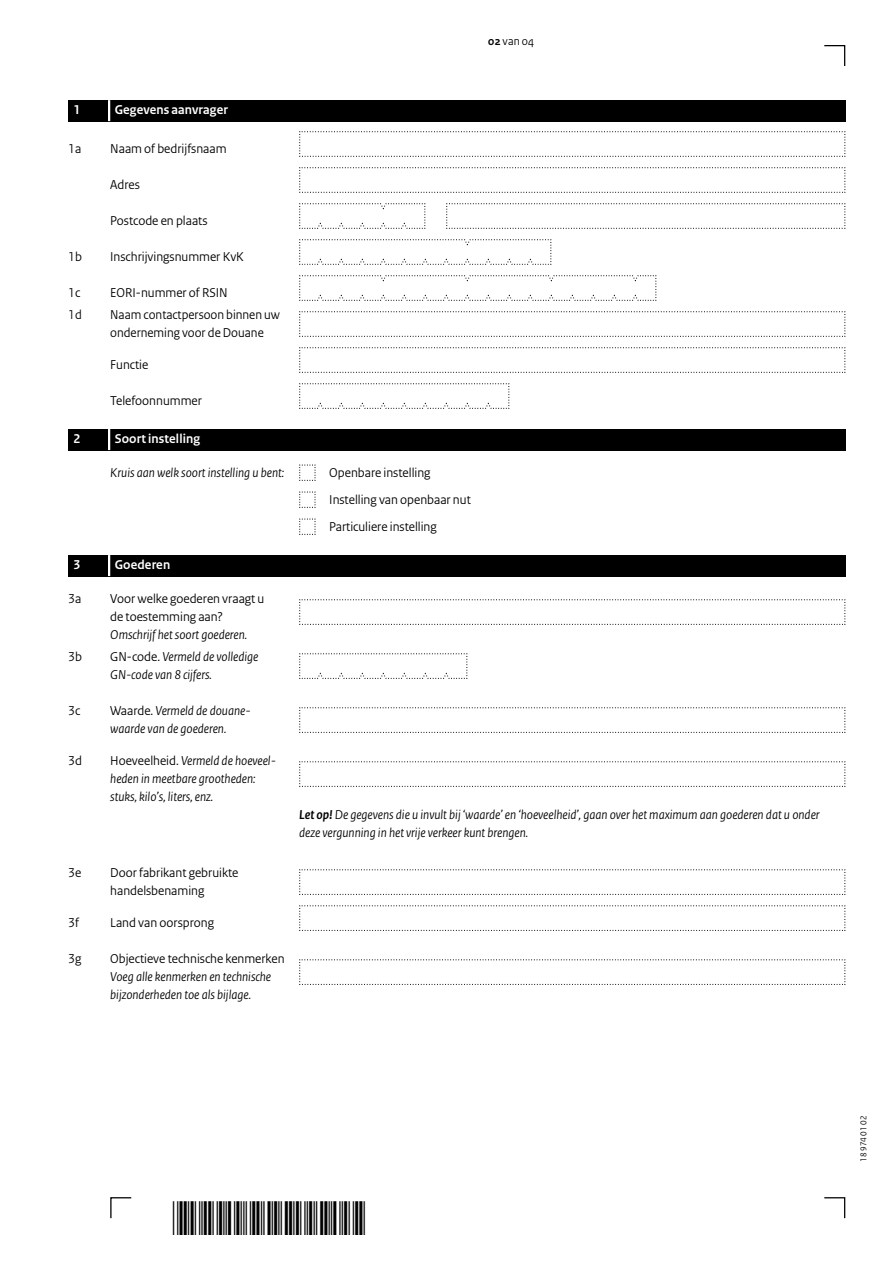
<style>
.page{position:relative;width:893px;height:1263px;background:#fff}
.page>*{position:absolute;margin:0;border:0;box-sizing:border-box;transform-origin:0 0}
.Vraag_Nummer{font:italic 13.5px/18px "Rijksoverheid Sans Heading";color:#000}
.Vraag_Nummer-2{font:13.5px/18px "Rijksoverheid Sans Heading";color:#000}
.Vraag_geen_inspring{font:italic 13.5px/18px "Rijksoverheid Sans Heading";color:#000}
.Vraag_Nummer_12{font:13.5px/18px "Rijksoverheid Sans Heading";color:#000}
.Vraag_niet_op_stramien{font:13.5px "Rijksoverheid Sans Heading";color:#000}
.Vraag_Nummer_12-2{font:italic 13.5px/18px "Rijksoverheid Sans Heading";color:#000}
.Vraag{font:13.5px "Rijksoverheid Sans Heading";color:#000}
.Vraag-2{font:italic 13.5px "Rijksoverheid Sans Heading";color:#000}
.KOP_B_Nummer{font:700 13.5px "Rijksoverheid Sans Heading";letter-spacing:.01em;color:#fff}
.KOP_D_Nummer{font:700 13.5px "Rijksoverheid Sans Heading";letter-spacing:.01em;color:#fff}
.t1{font:12px "Rijksoverheid Sans Heading";color:#000}
.t2{font:9px "Rijksoverheid Sans Heading";color:#000}
.s1{font-weight:700}
.s2{font-style:italic}
.s3{font-style:normal}
</style>
<div class="page">
<svg style="left:824px;top:45px;width:22px;height:21px"></svg>
<svg style="left:824px;top:1197px;width:22px;height:22px"></svg>
<svg style="left:110px;top:1197px;width:22px;height:22px"></svg>
<svg style="left:299px;top:131px;width:547px;height:26px"></svg>
<svg style="left:299px;top:167px;width:547px;height:26px"></svg>
<svg style="left:299px;top:203px;width:127px;height:26px"></svg>
<svg style="left:446px;top:203px;width:400px;height:26px"></svg>
<svg style="left:299px;top:275px;width:358px;height:26px"></svg>
<svg style="left:299px;top:311px;width:547px;height:26px"></svg>
<svg style="left:299px;top:347px;width:547px;height:26px"></svg>
<svg style="left:299px;top:905px;width:547px;height:26px"></svg>
<svg style="left:299px;top:383px;width:211px;height:26px"></svg>
<svg style="left:299px;top:599px;width:547px;height:26px"></svg>
<svg style="left:299px;top:653px;width:169px;height:26px"></svg>
<svg style="left:299px;top:707px;width:547px;height:26px"></svg>
<svg style="left:299px;top:761px;width:547px;height:26px"></svg>
<svg style="left:299px;top:959px;width:547px;height:26px"></svg>
<svg style="left:299px;top:869px;width:547px;height:26px"></svg>
<svg style="left:299px;top:464px;width:17px;height:17px"></svg>
<svg style="left:299px;top:491px;width:17px;height:17px"></svg>
<svg style="left:299px;top:518px;width:17px;height:17px"></svg>
<svg style="left:299px;top:239px;width:253px;height:26px"></svg>
<div style="left:68px;top:100px;width:777px;height:21px;background:#000"></div>
<hr style="left:108px;top:100px;width:2px;height:21px;background:#fff">
<div style="left:68px;top:429px;width:777px;height:21px;background:#000"></div>
<hr style="left:108px;top:429px;width:2px;height:21px;background:#fff">
<div style="left:68px;top:555px;width:777px;height:21px;background:#000"></div>
<hr style="left:108px;top:555px;width:2px;height:21px;background:#fff">
<p class="t1" style="left:488px;top:34px;width:47px"><span class="s1">02</span> van 04</p>
<h2 class="KOP_D_Nummer" style="left:74px;top:102px;width:8px">1</h2>
<h2 class="KOP_D_Nummer" style="left:115px;top:102px;width:115px">Gegevens aanvrager</h2>
<p class="Vraag_Nummer-2" style="left:68px;top:140px;width:15px">1a</p>
<p class="Vraag_Nummer-2" style="left:110px;top:140px;width:118px">Naam of bedrijfsnaam</p>
<p class="Vraag" style="left:110px;top:177px;width:31px">Adres</p>
<p class="Vraag" style="left:110px;top:213px;width:99px">Postcode en plaats</p>
<p class="Vraag_Nummer-2" style="left:68px;top:248px;width:15px">1b</p>
<p class="Vraag_Nummer-2" style="left:110px;top:248px;width:135px">Inschrijvingsnummer KvK</p>
<p class="Vraag_Nummer-2" style="left:68px;top:284px;width:14px">1c</p>
<p class="Vraag_Nummer-2" style="left:110px;top:284px;width:119px">EORI-nummer of RSIN</p>
<p class="Vraag_Nummer_12" style="left:68px;top:306px;width:15px">1d</p>
<p class="Vraag_Nummer_12" style="left:110px;top:306px;width:171px">Naam contactpersoon binnen uw onderneming voor de Douane</p>
<p class="Vraag" style="left:110px;top:357px;width:40px">Functie</p>
<p class="Vraag" style="left:110px;top:393px;width:93px">Telefoonnummer</p>
<h2 class="KOP_B_Nummer" style="left:74px;top:431px;width:8px">2</h2>
<h2 class="KOP_B_Nummer" style="left:115px;top:431px;width:87px">Soort instelling</h2>
<p class="Vraag-2" style="left:110px;top:465px;width:175px">Kruis aan welk soort instelling u bent:</p>
<p class="Vraag_Nummer-2" style="left:329px;top:464px;width:103px">Openbare instelling</p>
<p class="Vraag_niet_op_stramien" style="left:329px;top:492px;width:143px">Instelling van openbaar nut</p>
<p class="Vraag_niet_op_stramien" style="left:329px;top:519px;width:109px">Particuliere instelling</p>
<h2 class="KOP_B_Nummer" style="left:74px;top:557px;width:8px">3</h2>
<h2 class="KOP_B_Nummer" style="left:115px;top:557px;width:57px">Goederen</h2>
<p class="Vraag_Nummer_12" style="left:68px;top:590px;width:15px">3a</p>
<p class="Vraag_Nummer_12" style="left:110px;top:590px;width:156px">Voor welke goederen vraagt u de toestemming aan?<br><span class="s2">Omschrijf het soort goederen.</span></p>
<p class="Vraag_Nummer_12" style="left:68px;top:648px;width:15px">3b</p>
<p class="Vraag_Nummer_12-2" style="left:110px;top:648px;width:150px"><span class="s3">GN-code.</span> Vermeld de volledige<br>GN-code van 8 cijfers.</p>
<p class="Vraag_Nummer-2" style="left:68px;top:702px;width:14px">3c</p>
<p class="Vraag_Nummer" style="left:110px;top:702px;width:140px"><span class="s3">Waarde.</span> Vermeld de douane&shy;waarde van de goederen.</p>
<p class="Vraag_Nummer-2" style="left:68px;top:752px;width:15px">3d</p>
<p class="Vraag_Nummer" style="left:110px;top:752px;width:165px"><span class="s3">Hoeveelheid.</span> Vermeld de hoeveel&shy;heden in meetbare grootheden: stuks, kilo’s, liters, enz.</p>
<p class="Vraag_geen_inspring" style="left:299px;top:806px;width:522px"><span class="s1">Let op!</span> De gegevens die u invult bij ‘waarde’ en ‘hoeveelheid’, gaan over het maximum aan goederen dat u onder deze vergunning in het vrije verkeer kunt brengen.</p>
<p class="Vraag_Nummer-2" style="left:68px;top:864px;width:15px">3e</p>
<p class="Vraag_Nummer-2" style="left:110px;top:864px;width:130px">Door fabrikant gebruikte handelsbenaming</p>
<p class="Vraag_Nummer-2" style="left:68px;top:914px;width:12px">3f</p>
<p class="Vraag_Nummer-2" style="left:110px;top:914px;width:105px">Land van oorsprong</p>
<p class="Vraag_Nummer-2" style="left:68px;top:950px;width:15px">3g</p>
<p class="Vraag_Nummer" style="left:110px;top:950px;width:176px"><span class="s3">Objectieve technische kenmerken<br></span>Voeg alle kenmerken en technische bijzonderheden toe als bijlage.</p>
<p class="t2" style="left:858px;top:1161px;width:47px;rotate:-90deg">18 974 01 02</p>
</div>
